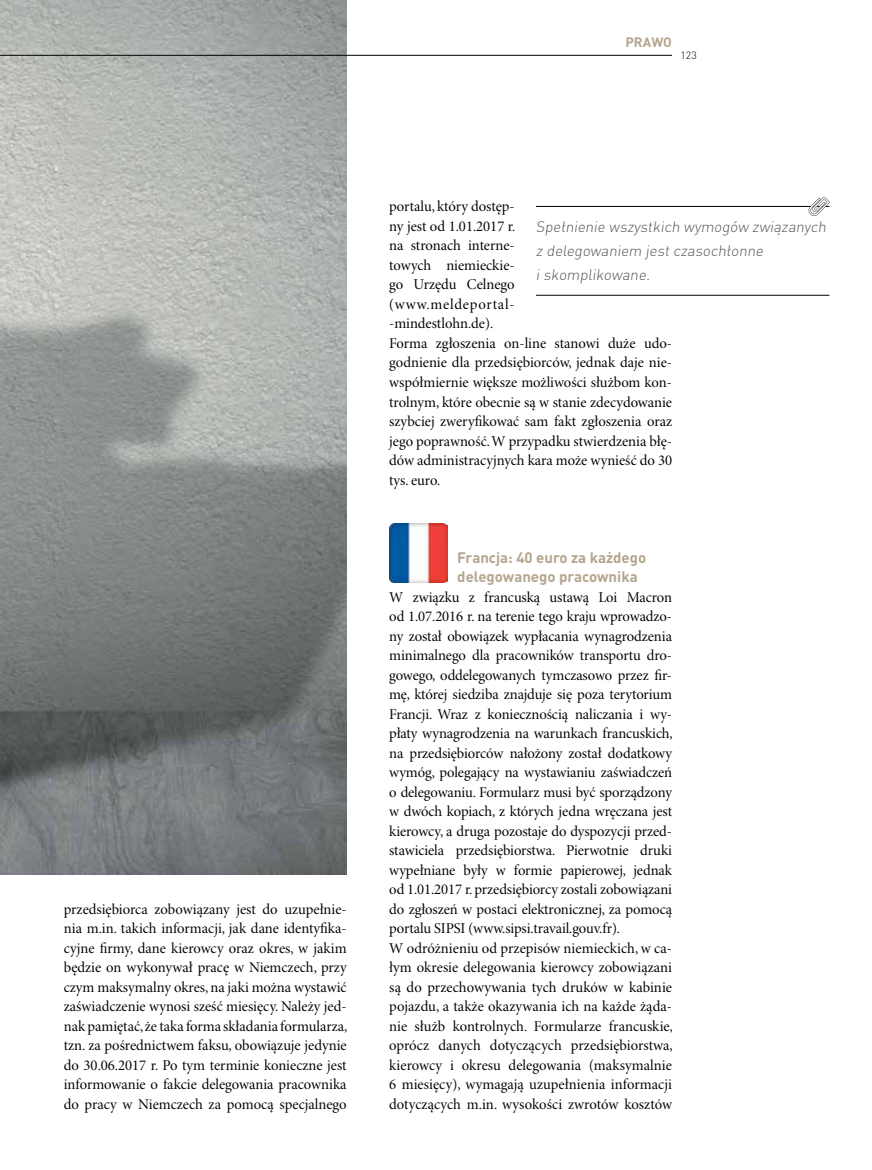
<style>
.page{position:relative;width:872px;height:1170px;background:#fff}
.page>*{position:absolute;margin:0;border:0;box-sizing:border-box;transform-origin:0 0}
.t1{font:15px/19.5px "Minion Pro Subh";letter-spacing:-.005em;color:#000}
.t2{font:300 15px/24px "DIN Pro";color:#58595b}
.t3{font:700 15px/19.5px "DIN Pro";color:#b4a68e}
.t4{font:700 13.5px "DIN Pro";letter-spacing:.005em;color:#b4a68e}
.t5{font:300 10.5px "DIN Pro";color:#000}
</style>
<div class="page">
<img style="left:0;top:0;width:347px;height:874px">
<hr style="left:536px;top:206px;width:293px;height:1px;background:#000">
<hr style="left:536px;top:295px;width:293px;height:1px;background:#000">
<svg style="left:808px;top:197px;width:21px;height:19px"></svg>
<img style="left:389px;top:523px;width:59px;height:59px">
<hr style="left:0;top:55px;width:672px;height:1px;background:#000">
<p class="t4" style="left:625px;top:33px;width:48px">PRAWO</p>
<p class="t5" style="left:680px;top:48px;width:18px">123</p>
<p class="t1" style="left:64px;top:899px;width:285px;text-align:justify">przedsiębiorca zobowiązany jest do uzupełnie&shy;nia m.in. takich informacji, jak dane identyfika&shy;cyjne firmy, dane kierowcy oraz okres, w jakim będzie on wykonywał pracę w Niemczech, przy czym maksymalny okres, na jaki można wystawić zaświadczenie wynosi sześć miesięcy. Należy jed&shy;nak pamiętać, że taka forma składania formularza, tzn. za pośrednictwem faksu, obowiązuje jedynie do 30.06.2017 r. Po tym terminie konieczne jest informowanie o fakcie delegowania pracownika do pracy w Niemczech za pomocą specjalnego</p>
<p class="t1" style="left:389px;top:197px;width:284px">portalu, który dostęp-<br>ny jest od 1.01.2017 r.<br>na stronach interne-<br>towych niemieckie-<br>go Urzędu Celnego<br>(www.meldeportal-<br>-mindestlohn.de).<br>Forma zgłoszenia on-line stanowi duże udo&shy;godnienie dla przedsiębiorców, jednak daje nie&shy;współmiernie większe możliwości służbom kon&shy;trolnym, które obecnie są w stanie zdecydowanie szybciej zweryfikować sam fakt zgłoszenia oraz jego poprawność. W przypadku stwierdzenia błę&shy;dów administracyjnych kara może wynieść do 30 tys. euro.</p>
<p class="t2" style="left:536px;top:214px;width:295px">Spełnienie wszystkich wymogów związanych z delegowaniem jest czasochłonne<br>i skomplikowane.</p>
<p class="t3" style="left:457px;top:546px;width:191px">Francja: 40 euro za każdego delegowanego pracownika</p>
<p class="t1" style="left:389px;top:587px;width:285px">W związku z francuską ustawą Loi Macron od 1.07.2016 r. na terenie tego kraju wprowadzo&shy;ny został obowiązek wypłacania wynagrodzenia minimalnego dla pracowników transportu dro&shy;gowego, oddelegowanych tymczasowo przez fir&shy;mę, której siedziba znajduje się poza terytorium Francji. Wraz z koniecznością naliczania i wy&shy;płaty wynagrodzenia na warunkach francuskich, na przedsiębiorców nałożony został dodatkowy wymóg, polegający na wystawianiu zaświadczeń o delegowaniu. Formularz musi być sporządzony w dwóch kopiach, z których jedna wręczana jest kierowcy, a druga pozostaje do dyspozycji przed&shy;stawiciela przedsiębiorstwa. Pierwotnie druki wypełniane były w formie papierowej, jednak od 1.01.2017 r. przedsiębiorcy zostali zobowiązani do zgłoszeń w postaci elektronicznej, za pomocą portalu SIPSI (www.sipsi.travail.gouv.fr).<br>W odróżnieniu od przepisów niemieckich, w ca&shy;łym okresie delegowania kierowcy zobowiązani są do przechowywania tych druków w kabinie pojazdu, a także okazywania ich na każde żąda&shy;nie służb kontrolnych. Formularze francuskie, oprócz danych dotyczących przedsiębiorstwa, kierowcy i okresu delegowania (maksymalnie 6 miesięcy), wymagają uzupełnienia informacji dotyczących m.in. wysokości zwrotów kosztów</p>
</div>
